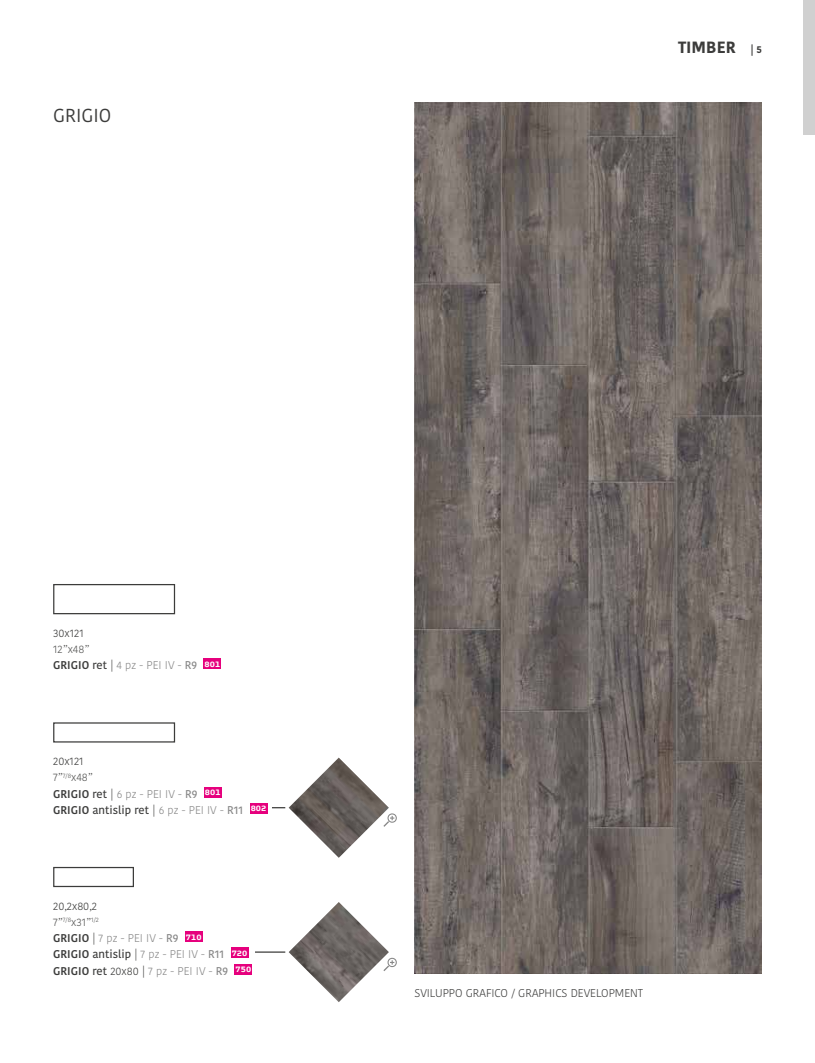
<style>
.page{position:relative;width:815px;height:1063px;background:#fff}
.page>*{position:absolute;margin:0;border:0;box-sizing:border-box;transform-origin:0 0}
.t1{font:18.75px "Kohinoor Bangla";color:#3c3c3b}
.t2{font:700 16.25px "Kohinoor Bangla";color:#3c3c3b}
.t3{font:300 11.25px/16.2px "Kohinoor Bangla";color:#878787}
.t4{font:300 11.25px "Kohinoor Bangla";color:#3c3c3b}
.t5{font:700 10px "Kohinoor Bangla";color:#3c3c3b}
.s1{color:#575756}
.s2{font-weight:600;color:#3c3c3b}
.s3{font-weight:500;color:#3c3c3b}
.s4{color:#3c3c3b}
.s5{font-weight:500}
</style>
<div class="page">
<div style="left:803px;top:0;width:12px;height:135px;background:#d0d0d0"></div>
<div style="left:53px;top:584px;width:122px;height:30px;background:#fff;border:1px solid #3c3c3b"></div>
<div style="left:204px;top:659px;width:17px;height:10px;background:#e6007d"></div>
<img style="left:415px;top:103px;width:347px;height:870px">
<div style="left:204px;top:787px;width:18px;height:11px;background:#e6007d"></div>
<div style="left:250px;top:803px;width:17px;height:11px;background:#e6007d"></div>
<div style="left:53px;top:867px;width:81px;height:20px;background:#fff;border:1px solid #3c3c3b"></div>
<div style="left:185px;top:931px;width:18px;height:11px;background:#e6007d"></div>
<div style="left:231px;top:948px;width:17px;height:10px;background:#e6007d"></div>
<div style="left:235px;top:964px;width:17px;height:11px;background:#e6007d"></div>
<svg style="left:389px;top:813px;width:8px;height:10px"></svg>
<svg style="left:272px;top:807px;width:13px;height:1px"></svg>
<img style="left:289px;top:758px;width:100px;height:100px">
<svg style="left:389px;top:957px;width:8px;height:11px"></svg>
<hr style="left:255px;top:951px;width:30px;height:2px;background:#3c3c3b">
<img style="left:289px;top:902px;width:100px;height:100px">
<h1 class="t1" style="left:53px;top:101px;width:60px">GRIGIO</h1>
<h2 class="t2" style="left:678px;top:33px;width:59px">TIMBER</h2>
<p class="t5" style="left:751px;top:41px;width:13px">| 5</p>
<p class="t4" style="left:53px;top:624px;width:32px">30x121</p>
<p class="t3" style="left:53px;top:641px;width:169px"><span class="s1">12”x48”<br></span><span class="s2">GRIGIO</span> <span class="s3">ret</span> <span class="s4">|</span> 4 pz - PEI IV - <span class="s5">R9</span> <sup>801</sup></p>
<p class="t3" style="left:53px;top:753px;width:215px"><span class="s4">20x121<br></span><span class="s1">7”</span><sup>7/8</sup><span class="s1">x48”<br></span><span class="s2">GRIGIO</span> <span class="s3">ret</span> <span class="s4">|</span> 6 pz - PEI IV - <span class="s5">R9</span> <sup>801<br></sup><span class="s2">GRIGIO</span> <span class="s3">antislip ret</span> <span class="s4">|</span> 6 pz - PEI IV - <span class="s5">R11</span> <sup>802</sup></p>
<p class="t3" style="left:53px;top:897px;width:200px"><span class="s4">20,2x80,2<br></span><span class="s1">7”</span><sup>7/8</sup><span class="s1">x31”</span><sup>1/2<br></sup><span class="s2">GRIGIO</span> <span class="s4">|</span> 7 pz - PEI IV - <span class="s5">R9</span> <sup>710<br></sup><span class="s2">GRIGIO</span> <span class="s3">antislip</span> <span class="s4">|</span> 7 pz - PEI IV - <span class="s5">R11</span> <sup>720<br></sup><span class="s2">GRIGIO</span> <span class="s3">ret</span> <span class="s4">20x80 |</span> 7 pz - PEI IV - <span class="s5">R9</span> <sup>750</sup></p>
<p class="t4" style="left:415px;top:985px;width:230px">SVILUPPO GRAFICO / GRAPHICS DEVELOPMENT</p>
</div>
